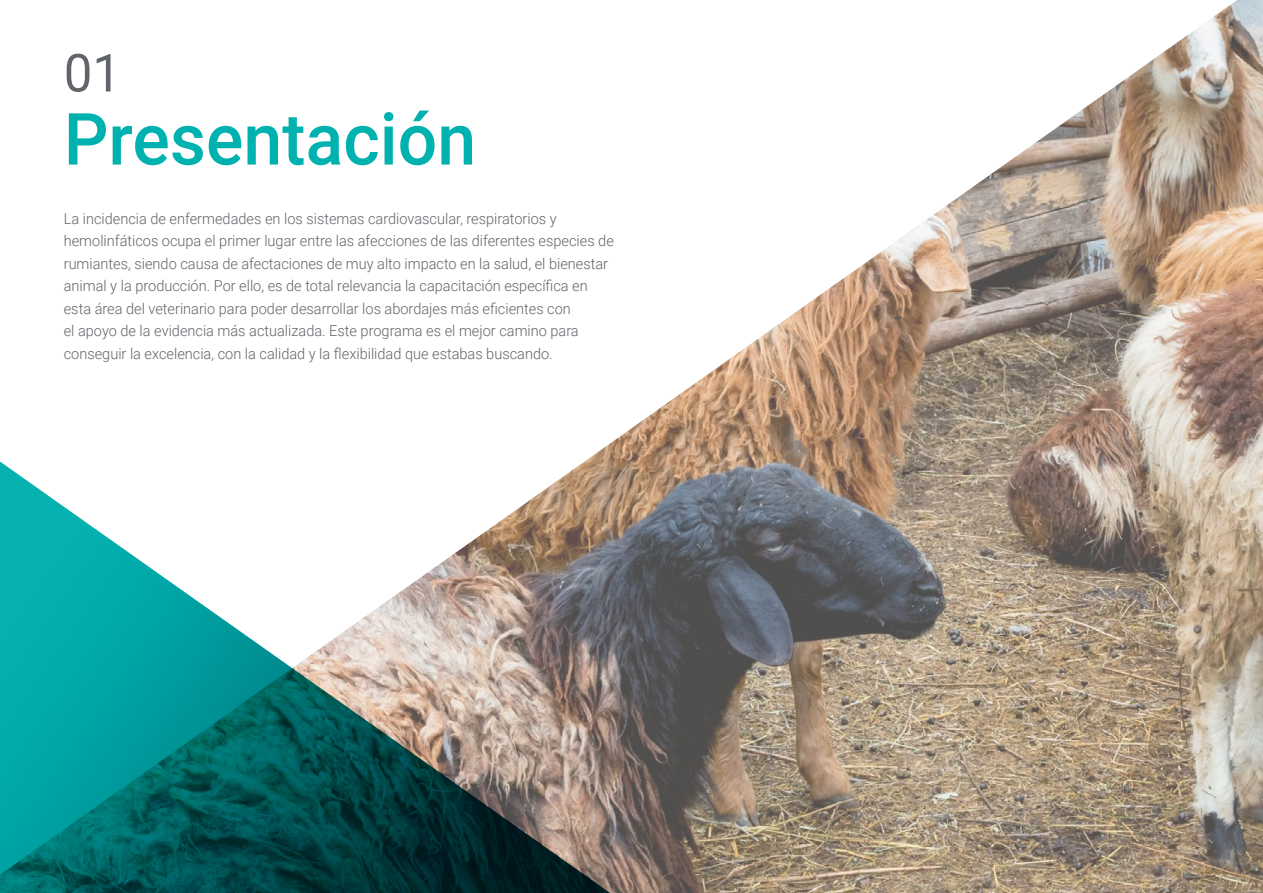
<style>
.page{position:relative;width:1263px;height:893px;background:#fff}
.page>*{position:absolute;margin:0;border:0;box-sizing:border-box;transform-origin:0 0}
.t1{font:500 72px "Roboto";color:#00b2af}
.t2{font:52.5px "Roboto";color:#61646a}
.t3{font:300 15px/22.5px "Roboto";color:#61646a}
</style>
<div class="page">
<img style="left:607px;top:0;width:656px;height:893px">
<svg style="left:0;top:446px;width:640px;height:447px"></svg>
<h2 class="t2" style="left:64px;top:36px;width:59px">01</h2>
<h1 class="t1" style="left:64px;top:89px;width:414px">Presentación</h1>
<p class="t3" style="left:64px;top:207px;width:552px">La incidencia de enfermedades en los sistemas cardiovascular, respiratorios y hemolinfáticos ocupa el primer lugar entre las afecciones de las diferentes especies de rumiantes, siendo causa de afectaciones de muy alto impacto en la salud, el bienestar animal y la producción. Por ello, es de total relevancia la capacitación específica en esta área del veterinario para poder desarrollar los abordajes más eficientes con<br>el apoyo de la evidencia más actualizada. Este programa es el mejor camino para conseguir la excelencia, con la calidad y la flexibilidad que estabas buscando.</p>
</div>
